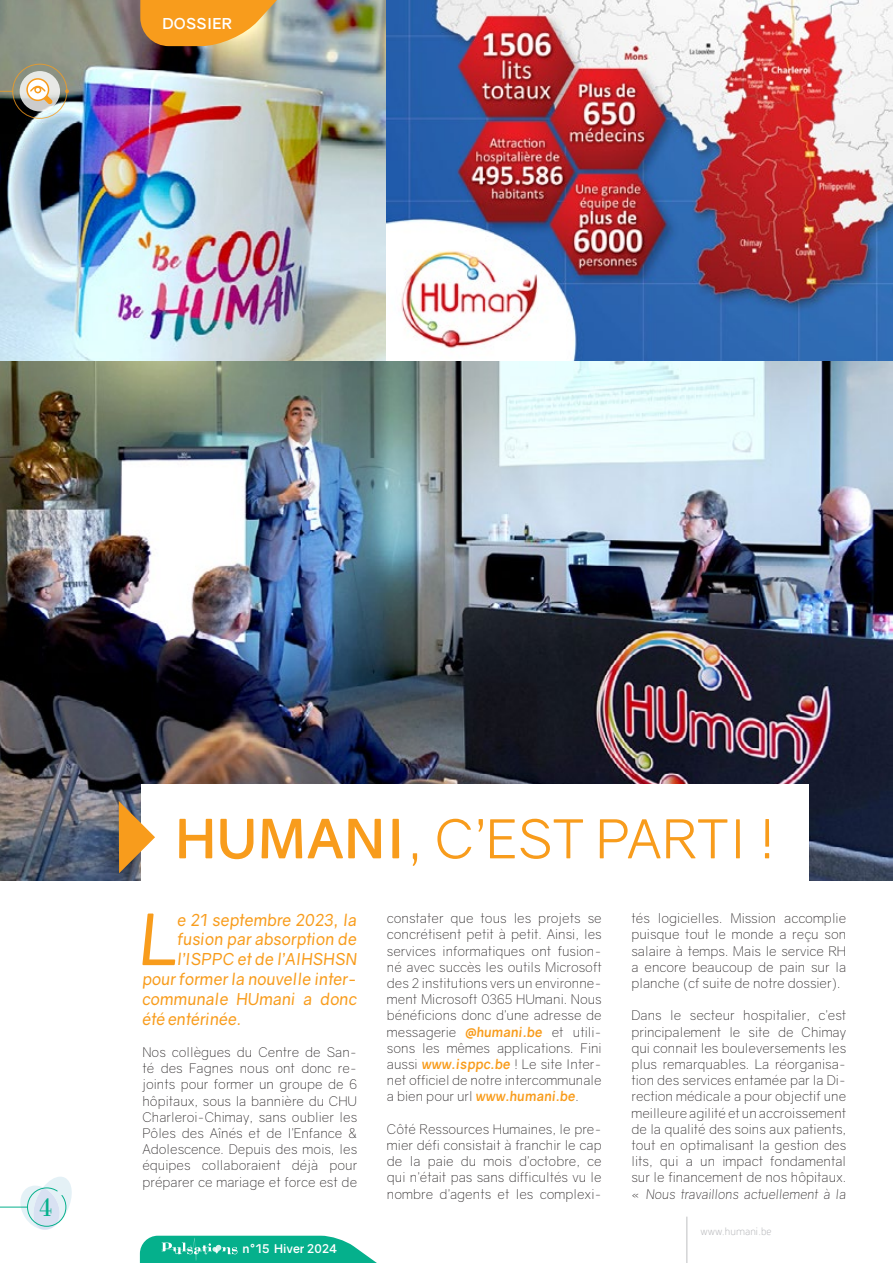
<style>
.page{position:relative;width:893px;height:1263px;background:#fff}
.page>*{position:absolute;margin:0;border:0;box-sizing:border-box;transform-origin:0 0}
.t1{font:italic 70.95px "Gravity";color:#f89c1c}
.t2{font:54px "Gravity";letter-spacing:.01em;color:#f89c1c}
.t3{font:27px "Bodoni";color:#05b08c}
.t4{font:italic 16.5px "Gravity";color:#f89c1c}
.t5{font:700 15px "Gravity";letter-spacing:.01em;color:#fff}
.t6{font:300 13.5px/16.2px "Gravity";color:#231f20;text-align:justify}
.t7{font:700 12px "Gravity";color:#fff}
.t8{font:10.5px "Antagometrica BT Light";color:#bcbdc0}
.s1{font-weight:700}
.s2{font-weight:700;font-style:italic;color:#f89c1c}
.s3{font-style:italic}
</style>
<div class="page">
<svg style="left:0;top:1177px;width:72px;height:53px"></svg>
<svg style="left:140px;top:1236px;width:237px;height:27px;background:#27ba9b"></svg>
<hr style="left:687px;top:1216px;width:1px;height:47px;background:#bebfc2">
<img style="left:0;top:0;width:893px;height:880px">
<svg style="left:140px;top:0;width:169px;height:46px;background:#dda54f"></svg>
<div style="left:141px;top:784px;width:668px;height:162px;background:#fff"></div>
<svg style="left:119px;top:801px;width:36px;height:72px"></svg>
<div style="left:12px;top:64px;width:55px;height:55px;border:1px solid #f89c1c;border-radius:50%"></div>
<svg style="left:20px;top:71px;width:40px;height:40px"></svg>
<svg style="left:65px;top:89px;width:4px;height:4px"></svg>
<svg style="left:0;top:91px;width:13px;height:1px"></svg>
<svg style="left:27px;top:79px;width:22px;height:21px"></svg>
<div style="left:26px;top:78px;width:23px;height:23px;border:2px solid #f89c1c;border-radius:50%"></div>
<svg style="left:29px;top:85px;width:24px;height:19px"></svg>
<p class="t5" style="left:162px;top:14px;width:71px">DOSSIER</p>
<h3 class="t3" style="left:39px;top:1191px;width:15px">4</h3>
<p class="t2" style="left:175px;top:806px;width:601px"><span class="s1">HUMANI</span>, C’EST PARTI !</p>
<p class="t1" style="left:140px;top:896px;width:39px">L</p>
<p class="t4" style="left:177px;top:909px;width:181px">e 21 septembre 2023, la</p>
<p class="t4" style="left:177px;top:929px;width:181px">fusion par absorption de</p>
<p class="t4" style="left:177px;top:949px;width:181px">l’ISPPC et de l’AIHSHSN</p>
<p class="t4" style="left:142px;top:969px;width:216px">pour former la nouvelle inter-</p>
<p class="t4" style="left:142px;top:989px;width:216px">communale HUmani a donc</p>
<p class="t4" style="left:142px;top:1008px;width:101px">été entérinée.</p>
<p class="t6" style="left:142px;top:1044px;width:216px">Nos collègues du Centre de San&shy;té des Fagnes nous ont donc re&shy;joints pour former un groupe de 6 hôpitaux, sous la bannière du CHU Charleroi-Chimay, sans oublier les Pôles des Aînés et de l’Enfance &amp; Adolescence. Depuis des mois, les équipes collaboraient déjà pour préparer ce mariage et force est de</p>
<p class="t7" style="left:243px;top:1241px;width:96px">n°15 Hiver 2024</p>
<p class="t6" style="left:387px;top:910px;width:216px">constater que tous les projets se concrétisent petit à petit. Ainsi, les services informatiques ont fusion&shy;né avec succès les outils Microsoft des 2 institutions vers un environne&shy;ment Microsoft 0365 HUmani. Nous bénéficions donc d’une adresse de messagerie <span class="s2">@humani.be</span> et utili&shy;sons les mêmes applications. Fini aussi <span class="s2">www.isppc.be</span> ! Le site Inter&shy;net officiel de notre intercommunale a bien pour url <span class="s2">www.humani.be</span>.</p>
<p class="t6" style="left:387px;top:1121px;width:216px">Côté Ressources Humaines, le pre&shy;mier défi consistait à franchir le cap de la paie du mois d’octobre, ce qui n’était pas sans difficultés vu le nombre d’agents et les complexi-</p>
<p class="t6" style="left:631px;top:910px;width:216px">tés logicielles. Mission accomplie puisque tout le monde a reçu son salaire à temps. Mais le service RH a encore beaucoup de pain sur la planche (cf suite de notre dossier).</p>
<p class="t6" style="left:631px;top:1007px;width:216px">Dans le secteur hospitalier, c’est principalement le site de Chimay qui connait les bouleversements les plus remarquables. La réorganisa&shy;tion des services entamée par la Di&shy;rection médicale a pour objectif une meilleure agilité et un accroissement de la qualité des soins aux patients, tout en optimalisant la gestion des lits, qui a un impact fondamental sur le financement de nos hôpitaux. « <span class="s3">Nous travaillons actuellement à la</span></p>
<p class="t8" style="left:701px;top:1225px;width:72px">www.humani.be</p>
</div>
